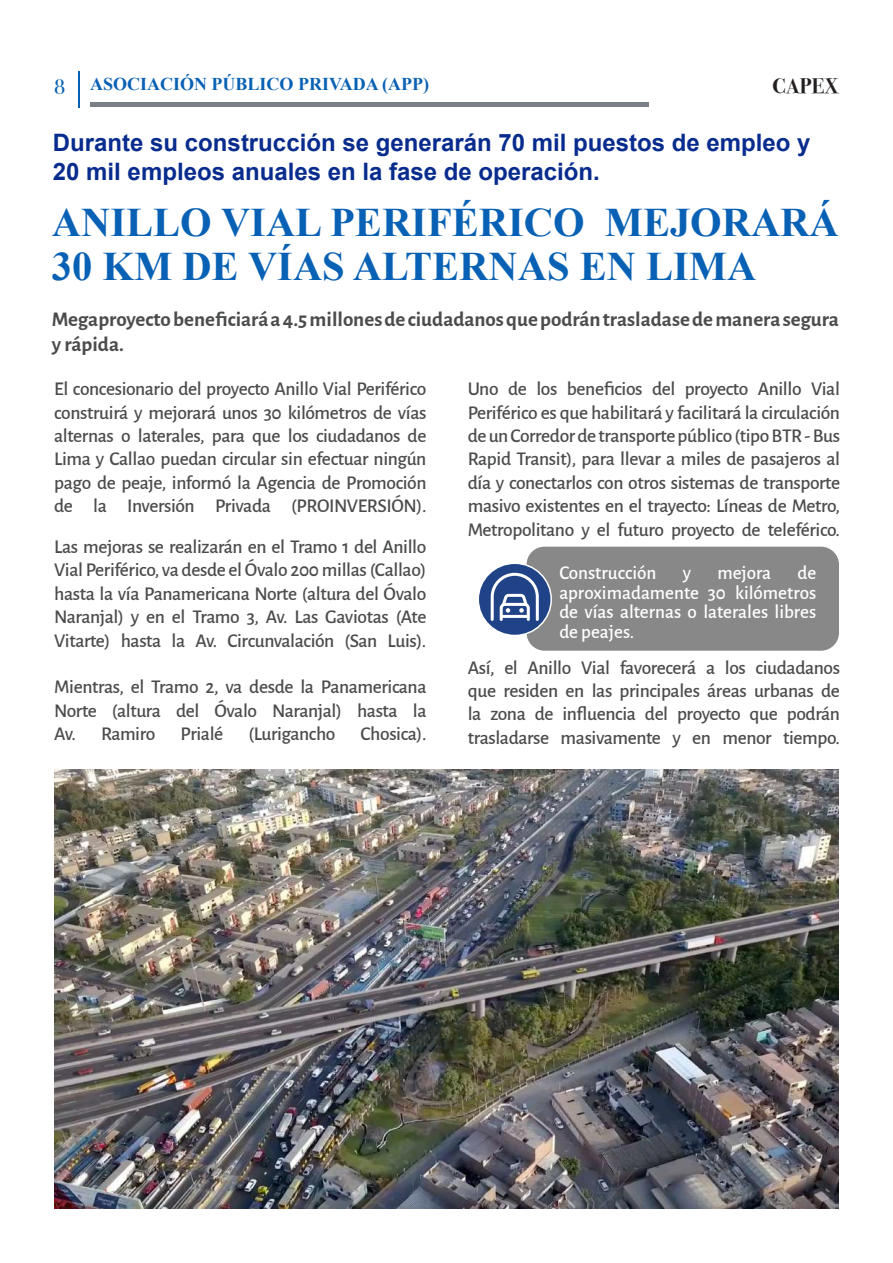
<style>
.page{position:relative;width:893px;height:1263px;background:#fff}
.page>*{position:absolute;margin:0;border:0;box-sizing:border-box;transform-origin:0 0}
.t1{font:700 40.5px/43.5px "Times New Roman";color:#0861b4}
.t2{font:700 24px/28.8px "Arial";color:#082c8e}
.t3{font:700 21px/25.2px "Alegreya Sans";color:#4b4c4d}
.t4{font:700 21px "Bodoni Svty Two ITCTT";color:#231f20}
.t5{font:500 19.5px/23.4px "Alegreya Sans";letter-spacing:-.02em;color:#4b4c4d;text-align:justify}
.t6{font:500 19.5px/19.5px "Alegreya Sans";color:#fff;text-align:justify}
.t7{font:700 18px "Times New Roman";color:#0861b4}
.s1{font-family:"Bodoni Svty Two ITCTT";font-weight:400;font-size:21px}
</style>
<div class="page">
<hr style="left:90px;top:103px;width:558px;height:4px;background:#7a8087">
<hr style="left:78px;top:71px;width:2px;height:36px;background:#0861b4">
<img style="left:54px;top:770px;width:785px;height:439px">
<div style="left:527px;top:547px;width:312px;height:104px;background:#888;border-radius:18px"></div>
<div style="left:478px;top:563px;width:73px;height:72px;background:#204286;border-radius:50%"></div>
<div style="left:477px;top:562px;width:75px;height:74px;border:2px solid #fff;border-radius:50%"></div>
<svg style="left:491px;top:573px;width:48px;height:48px"></svg>
<p class="t7" style="left:54px;top:72px;width:377px"><span class="s1">8</span> ASOCIACIÓN PÚBLICO PRIVADA (APP)</p>
<p class="t4" style="left:772px;top:68px;width:68px">CAPEX</p>
<p class="t2" style="left:53px;top:129px;width:759px">Durante su construcción se generarán 70 mil puestos de empleo y<br>20 mil empleos anuales en la fase de operación.</p>
<h1 class="t1" style="left:52px;top:200px;width:788px">ANILLO VIAL PERIFÉRICO MEJORARÁ<br>30 KM DE VÍAS ALTERNAS EN LIMA</h1>
<p class="t3" style="left:52px;top:305px;width:789px">Megaproyecto beneficiará a 4.5 millones de ciudadanos que podrán trasladase de manera segura y rápida.</p>
<p class="t5" style="left:54px;top:376px;width:374px">El concesionario del proyecto Anillo Vial Periférico construirá y mejorará unos 30 kilómetros de vías alternas o laterales, para que los ciudadanos de Lima y Callao puedan circular sin efectuar ningún pago de peaje, informó la Agencia de Promoción de la Inversión Privada (PROINVERSIÓN).</p>
<p class="t5" style="left:54px;top:534px;width:374px">Las mejoras se realizarán en el Tramo 1 del Anillo Vial Periférico, va desde el Óvalo 200 millas (Callao) hasta la vía Panamericana Norte (altura del Óvalo Naranjal) y en el Tramo 3, Av. Las Gaviotas (Ate Vitarte) hasta la Av. Circunvalación (San Luis).</p>
<p class="t5" style="left:54px;top:674px;width:374px">Mientras, el Tramo 2, va desde la Panamericana Norte (altura del Óvalo Naranjal) hasta la Av. Ramiro</p>
<p class="t5" style="left:468px;top:376px;width:374px">Uno de los beneficios del proyecto Anillo Vial Periférico es que habilitará y facilitará la circulación de un Corredor de transporte público (tipo BTR - Bus Rapid Transit), para llevar a miles de pasajeros al día y conectarlos con otros sistemas de transporte masivo existentes en el trayecto: Líneas de Metro, Metropolitano y el futuro proyecto de teleférico.</p>
<p class="t6" style="left:559px;top:562px;width:99px">Construcción</p>
<p class="t6" style="left:683px;top:562px;width:10px">y</p>
<p class="t6" style="left:717px;top:562px;width:55px">mejora</p>
<p class="t6" style="left:559px;top:562px;width:259px;text-indent:238px">de aproximadamente 30 kilómetros de vías alternas o laterales libres de peajes.</p>
<p class="t5" style="left:468px;top:654px;width:374px">Así, el Anillo Vial favorecerá a los ciudadanos que residen en las principales áreas urbanas de la zona de influencia del proyecto que podrán trasladarse masivamente y en menor tiempo.</p>
<p class="t5" style="left:181px;top:721px;width:44px">Prialé</p>
<p class="t5" style="left:248px;top:721px;width:89px">(Lurigancho</p>
<p class="t5" style="left:360px;top:721px;width:67px">Chosica).</p>
</div>
